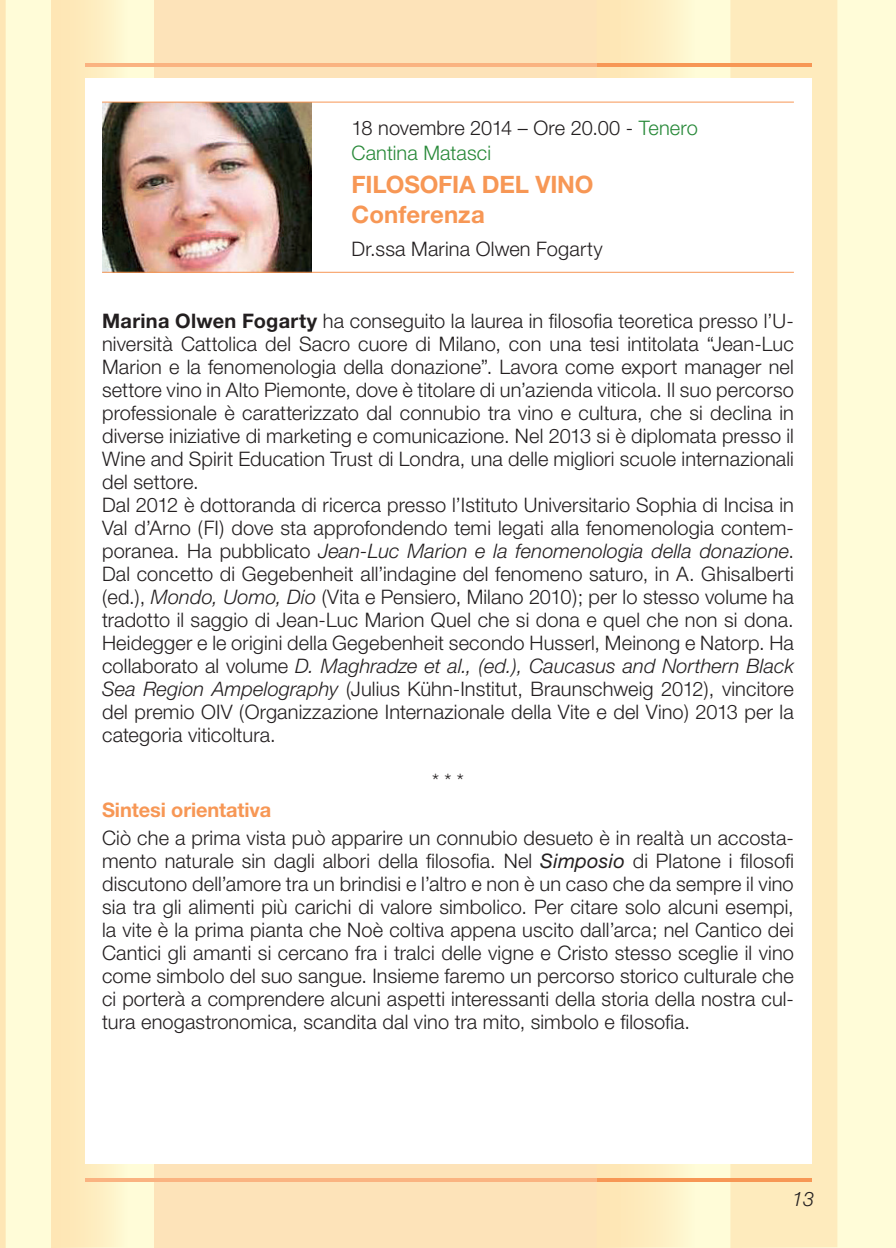
<style>
.page{position:relative;width:896px;height:1248px;background:#fff}
.page>*{position:absolute;margin:0;border:0;box-sizing:border-box;transform-origin:0 0}
.Titolo_conferenze{font:700 24px "Helvetica Neue";letter-spacing:-.005em;color:#f79755}
.Testo{font:300 20px/23px "Helvetica Neue";letter-spacing:.005em;color:#231f20;text-align:justify}
.Titolo_conferenze-2{font:300 20px "Helvetica Neue";letter-spacing:.01em;color:#231f20}
.Testo-2{font:700 20px "Helvetica Neue";letter-spacing:-.005em;color:#f79755}
.Testo-3{font:300 20px "Helvetica Neue";letter-spacing:.005em;color:#288939}
.t1{font:italic 300 20px "Helvetica Neue";color:#231f20}
.s1{color:#288939}
.s2{font-weight:700}
.s3{font-style:italic}
.s4{font-weight:400;font-style:italic}
</style>
<div class="page">
<div style="left:28px;top:0;width:868px;height:1247px;background:#fffcd8"></div>
<div style="left:730px;top:0;width:107px;height:1247px;background:#feebbd"></div>
<div style="left:154px;top:0;width:442px;height:1247px;background:#fde3b9"></div>
<svg style="left:51px;top:0;width:77px;height:1247px;background:#fde8b9"></svg>
<svg style="left:596px;top:0;width:99px;height:1247px"></svg>
<div style="left:85px;top:78px;width:726px;height:1085px;background:#fff"></div>
<div style="left:0;top:0;width:28px;height:1247px;background:#fffcd8"></div>
<svg style="left:0;top:0;width:6px;height:1247px;background:#fee7b6"></svg>
<hr style="left:85px;top:64px;width:711px;height:3px;background:#fab381">
<hr style="left:596px;top:64px;width:215px;height:3px;background:#f79755">
<hr style="left:85px;top:1178px;width:711px;height:3px;background:#fab381">
<hr style="left:596px;top:1178px;width:215px;height:3px;background:#f79755">
<img style="left:102px;top:103px;width:210px;height:169px">
<hr style="left:102px;top:102px;width:692px;height:1px;background:#f79755">
<hr style="left:102px;top:272px;width:692px;height:1px;background:#f79755">
<p class="Testo" style="left:351px;top:116px;width:348px">18 novembre 2014 – Ore 20.00 - <span class="s1">Tenero</span></p>
<p class="Testo-3" style="left:351px;top:140px;width:141px">Cantina Matasci</p>
<p class="Titolo_conferenze" style="left:351px;top:169px;width:243px">FILOSOFIA DEL VINO</p>
<p class="Titolo_conferenze" style="left:351px;top:199px;width:135px">Conferenza</p>
<p class="Titolo_conferenze-2" style="left:351px;top:236px;width:253px">Dr.ssa Marina Olwen Fogarty</p>
<p class="Testo" style="left:102px;top:309px;width:693px"><span class="s2">Marina Olwen Fogarty</span> ha conseguito la laurea in filosofia teoretica presso l’U&shy;niversità Cattolica del Sacro cuore di Milano, con una tesi intitolata “Jean-Luc Marion e la fenomenologia della donazione”. Lavora come export manager nel settore vino in Alto Piemonte, dove è titolare di un’azienda viticola. Il suo percorso professionale è caratterizzato dal connubio tra vino e cultura, che si declina in diverse iniziative di marketing e comunicazione. Nel 2013 si è diplomata presso il Wine and Spirit Education Trust di Londra, una delle migliori scuole internazionali del settore.</p>
<p class="Testo" style="left:102px;top:493px;width:693px">Dal 2012 è dottoranda di ricerca presso l’Istituto Universitario Sophia di Incisa in Val d’Arno (FI) dove sta approfondendo temi legati alla fenomenologia contem&shy;poranea. Ha pubblicato <span class="s3">Jean-Luc Marion e la fenomenologia della donazione</span>.<br>Dal concetto di Gegebenheit all’indagine del fenomeno saturo, in A. Ghisalberti (ed.), <span class="s3">Mondo, Uomo, Dio</span> (Vita e Pensiero, Milano 2010); per lo stesso volume ha tradotto il saggio di Jean-Luc Marion Quel che si dona e quel che non si dona.<br>Heidegger e le origini della Gegebenheit secondo Husserl, Meinong e Natorp. Ha collaborato al volume <span class="s3">D. Maghradze et al., (ed.), Caucasus and Northern Black Sea Region Ampelography</span> (Julius Kühn-Institut, Braunschweig 2012), vincitore del premio OIV (Organizzazione Internazionale della Vite e del Vino) 2013 per la categoria viticoltura.</p>
<p class="Testo" style="left:432px;top:769px;width:33px">* * *</p>
<p class="Testo-2" style="left:102px;top:797px;width:171px">Sintesi orientativa</p>
<p class="Testo" style="left:102px;top:826px;width:693px">Ciò che a prima vista può apparire un connubio desueto è in realtà un accosta&shy;mento naturale sin dagli albori della filosofia. Nel <span class="s4">Simposio</span> di Platone i filosofi discutono dell’amore tra un brindisi e l’altro e non è un caso che da sempre il vino sia tra gli alimenti più carichi di valore simbolico. Per citare solo alcuni esempi, la vite è la prima pianta che Noè coltiva appena uscito dall’arca; nel Cantico dei Cantici gli amanti si cercano fra i tralci delle vigne e Cristo stesso sceglie il vino come simbolo del suo sangue. Insieme faremo un percorso storico culturale che ci porterà a comprendere alcuni aspetti interessanti della storia della nostra cul&shy;tura enogastronomica, scandita dal vino tra mito, simbolo e filosofia.</p>
<p class="t1" style="left:792px;top:1186px;width:24px">13</p>
</div>
